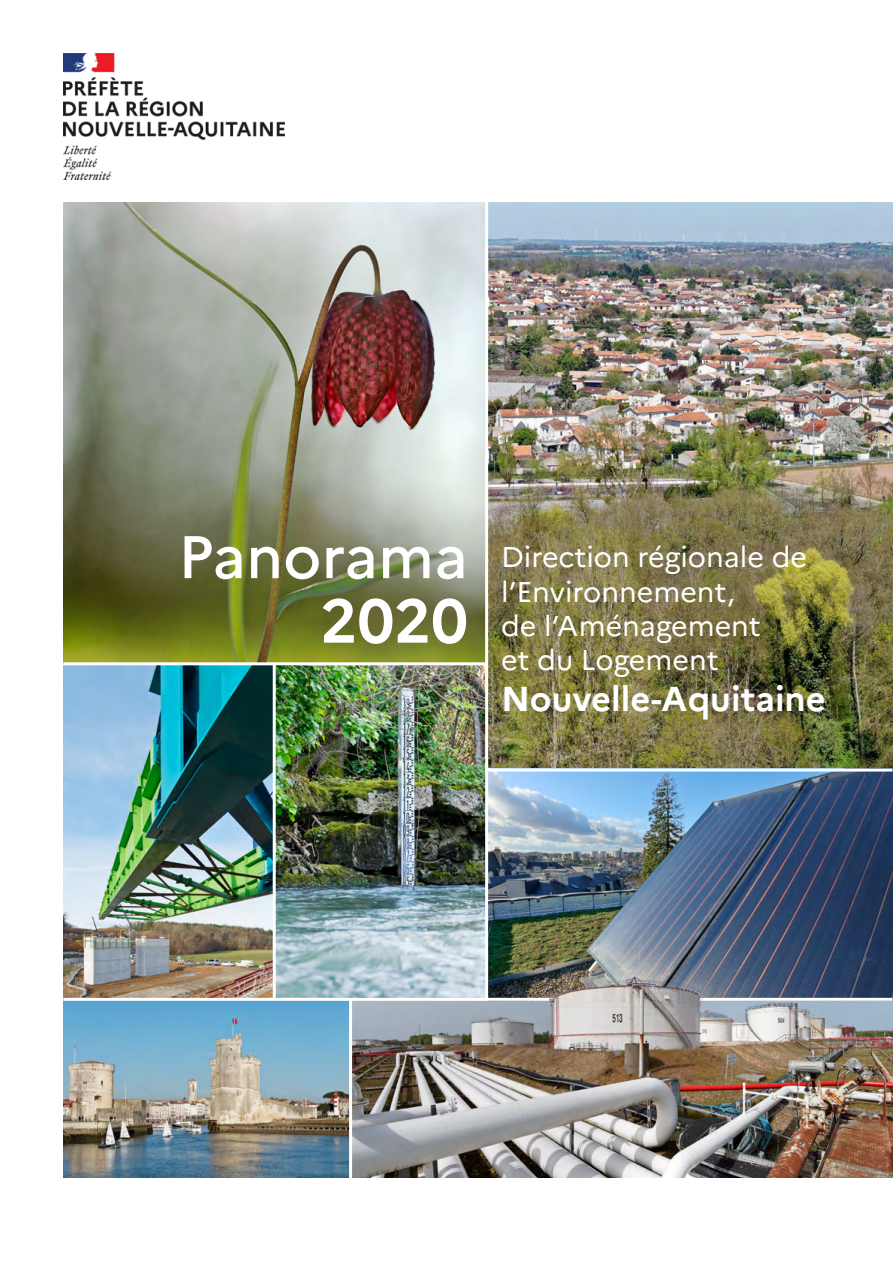
<style>
.page{position:relative;width:893px;height:1263px;background:#fff}
.page>*{position:absolute;margin:0;border:0;box-sizing:border-box;transform-origin:0 0}
.t1{font:700 61.5px "Marianne";color:#fff}
.t2{font:500 60px "Marianne";color:#fff}
.t3{font:700 34.5px "Marianne";color:#fff}
.t4{font:28.5px/34.2px "Marianne";color:#fff}
</style>
<div class="page">
<img style="left:63px;top:202px;width:829px;height:976px">
<hr style="left:63px;top:998px;width:829px;height:3px;background:#fff">
<img style="left:351px;top:955px;width:541px;height:223px">
<hr style="left:63px;top:662px;width:424px;height:3px;background:#fff">
<hr style="left:488px;top:768px;width:404px;height:3px;background:#fff">
<hr style="left:485px;top:524px;width:3px;height:477px;background:#fff">
<hr style="left:485px;top:251px;width:3px;height:273px;background:#fff">
<hr style="left:273px;top:663px;width:3px;height:337px;background:#fff">
<hr style="left:349px;top:999px;width:3px;height:179px;background:#fff">
<hr style="left:485px;top:202px;width:3px;height:80px;background:#fff">
<img style="left:63px;top:54px;width:221px;height:125px">
<h2 class="t2" style="left:178px;top:520px;width:291px">Panorama</h2>
<h1 class="t1" style="left:320px;top:583px;width:149px">2020</h1>
<p class="t4" style="left:501px;top:540px;width:308px">Direction régionale de l’Environnement,<br>de l’Aménagement<br>et du Logement</p>
<p class="t3" style="left:501px;top:678px;width:326px">Nouvelle-Aquitaine</p>
</div>
